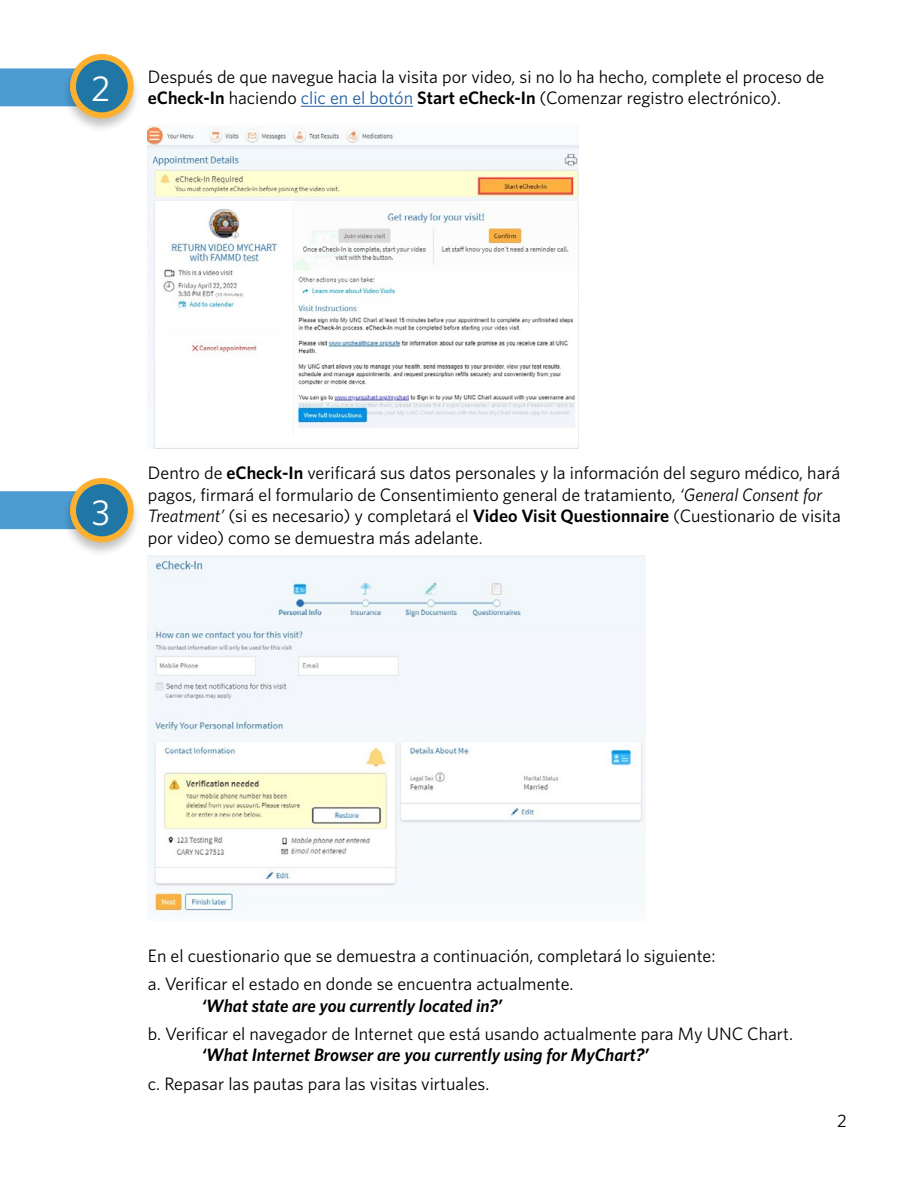
<style>
.page{position:relative;width:918px;height:1188px;background:#fff}
.page>*{position:absolute;margin:0;border:0;box-sizing:border-box;transform-origin:0 0}
.t1{font:36px "Whitney";color:#fff}
.t2{font:18px/21.6px "Whitney";color:#000}
.t3{font:italic 600 18px "Whitney";color:#000}
.s1{font-weight:600}
.s2{color:#215e9e}
.s3{font-style:italic}
</style>
<div class="page">
<div style="left:0;top:68px;width:62px;height:38px;background:#4c9cd3"></div>
<div style="left:62px;top:53px;width:80px;height:80px;background:#000;opacity:.24"></div>
<div style="left:73px;top:57px;width:58px;height:58px;background:#2076a4;border-radius:50%"></div>
<div style="left:70px;top:54px;width:64px;height:64px;border:6px solid #fbb030;border-radius:50%"></div>
<hr style="left:301px;top:106px;width:112px;height:1px;background:#215e9e">
<img style="left:148px;top:125px;width:430px;height:323px">
<div style="left:0;top:491px;width:62px;height:38px;background:#4c9cd3"></div>
<div style="left:62px;top:477px;width:80px;height:80px;background:#000;opacity:.24"></div>
<div style="left:73px;top:481px;width:58px;height:58px;background:#2076a4;border-radius:50%"></div>
<div style="left:70px;top:478px;width:64px;height:64px;border:6px solid #fbb030;border-radius:50%"></div>
<img style="left:148px;top:556px;width:497px;height:360px">
<h1 class="t1" style="left:91px;top:64px;width:21px">2</h1>
<p class="t2" style="left:148px;top:65px;width:678px">Después de que navegue hacia la visita por video, si no lo ha hecho, complete el proceso de <span class="s1">eCheck-In</span> haciendo <span class="s2">clic en el botón</span> <span class="s1">Start eCheck-In</span> (Comenzar registro electrónico).</p>
<h1 class="t1" style="left:91px;top:488px;width:20px">3</h1>
<p class="t2" style="left:148px;top:462px;width:695px">Dentro de <span class="s1">eCheck-In</span> verificará sus datos personales y la información del seguro médico, hará pagos, firmará el formulario de Consentimiento general de tratamiento, <span class="s3">‘General Consent for Treatment’</span> (si es necesario) y completará el <span class="s1">Video Visit Questionnaire</span> (Cuestionario de visita por video) como se demuestra más adelante.</p>
<p class="t2" style="left:148px;top:941px;width:569px;line-height:28.3px">En el cuestionario que se demuestra a continuación, completará lo siguiente: a. Verificar el estado en donde se encuentra actualmente.</p>
<p class="t3" style="left:202px;top:993px;width:302px">‘What state are you currently located in?’</p>
<p class="t2" style="left:148px;top:1022px;width:647px">b. Verificar el navegador de Internet que está usando actualmente para My UNC Chart.</p>
<p class="t3" style="left:202px;top:1043px;width:448px">‘What Internet Browser are you currently using for MyChart?’</p>
<p class="t2" style="left:148px;top:1072px;width:343px">c. Repasar las pautas para las visitas virtuales.</p>
<p class="t2" style="left:837px;top:1110px;width:11px">2</p>
</div>
